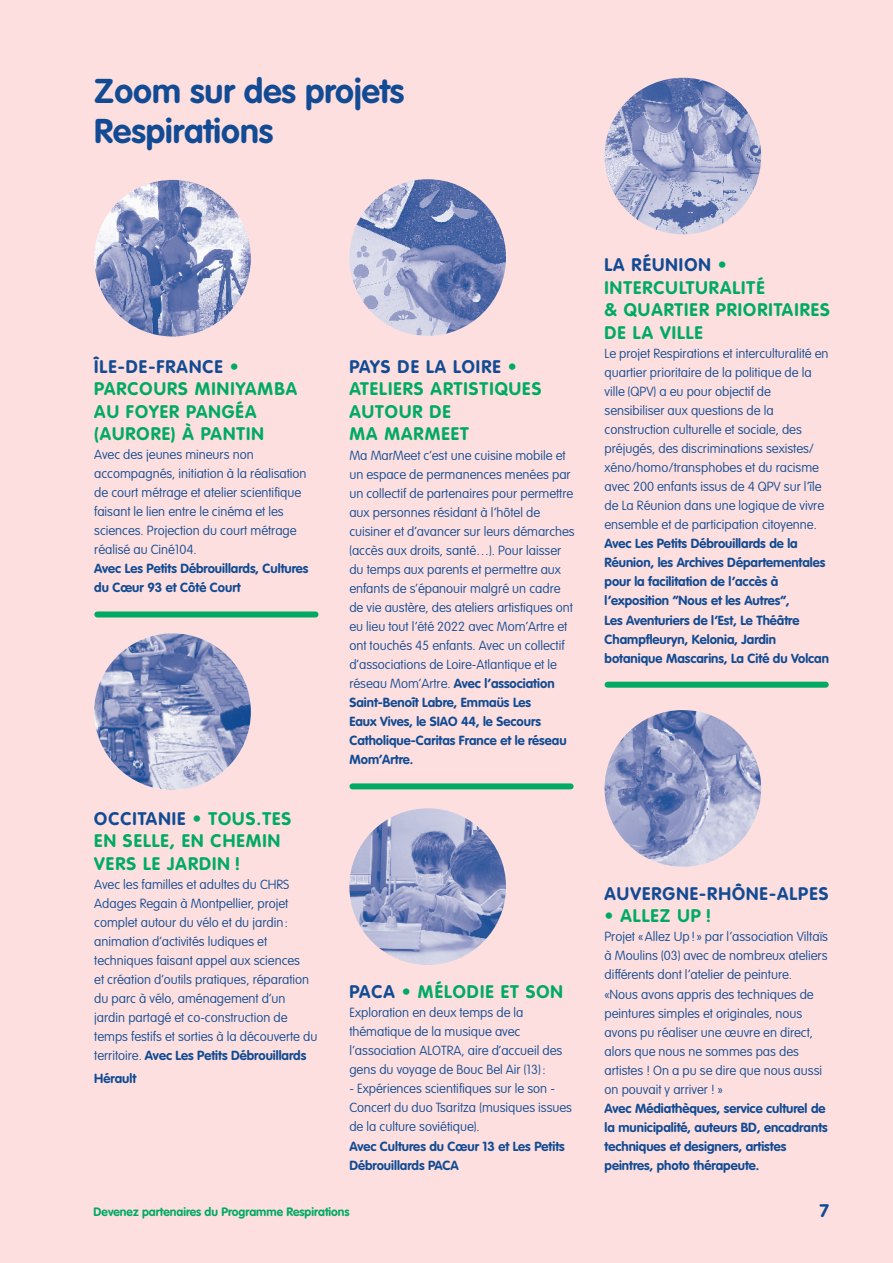
<style>
.page{position:relative;width:893px;height:1263px;background:#fcdfde}
.page>*{position:absolute;margin:0;border:0;box-sizing:border-box;transform-origin:0 0}
.t1{font:700 33.9px/40.2px "VAG Rounded LT Pro";color:#124b94}
.interitre{font:700 18px/22.5px "VAG Rounded LT Pro";letter-spacing:.06em;color:#00aa65}
.interitre-2{font:700 18px "VAG Rounded LT Pro";letter-spacing:.06em;color:#124b94}
.texte_courant{font:100 13.05px/19px "VAG Rounded LT Pro";color:#124b94}
.texte_courant-2{font:700 13.05px/19px "VAG Rounded LT Pro";color:#124b94}
.t2{font:700 12px "VAG Rounded LT Pro";color:#00aa65}
.s1{color:#124b94}
.s2{font-weight:700}
</style>
<div class="page">
<img style="left:94px;top:180px;width:157px;height:156px;border-radius:78px">
<div style="left:97px;top:611px;width:219px;height:6px;background:#00aa65"></div>
<img style="left:94px;top:633px;width:157px;height:157px;border-radius:78px">
<img style="left:349px;top:179px;width:157px;height:157px;border-radius:78px">
<div style="left:352px;top:783px;width:219px;height:6px;background:#00aa65"></div>
<img style="left:349px;top:808px;width:157px;height:157px;border-radius:78px">
<img style="left:604px;top:78px;width:157px;height:156px;border-radius:78px">
<div style="left:607px;top:682px;width:219px;height:6px;background:#00aa65"></div>
<img style="left:604px;top:710px;width:157px;height:157px;border-radius:78px">
<p class="t1" style="left:94px;top:71px;width:312px">Zoom sur des projets<br>Respirations</p>
<p class="interitre" style="left:94px;top:355px;width:204px"><span class="s1">ÎLE-DE-FRANCE</span> •<br>PARCOURS MINIYAMBA<br>AU FOYER PANGÉA (AURORE) À PANTIN</p>
<p class="texte_courant" style="left:94px;top:445px;width:214px">Avec des jeunes mineurs non accompagnés, initiation à la réalisation de court métrage et atelier scientifique faisant le lien entre le cinéma et les sciences. Projection du court métrage réalisé au Ciné104.</p>
<p class="texte_courant-2" style="left:94px;top:559px;width:216px">Avec Les Petits Débrouillards, Cultures du Cœur 93 et Côté Court</p>
<p class="interitre" style="left:94px;top:807px;width:198px"><span class="s1">OCCITANIE</span> • TOUS.TES<br>EN SELLE, EN CHEMIN<br>VERS LE JARDIN !</p>
<p class="texte_courant" style="left:94px;top:875px;width:225px">Avec les familles et adultes du CHRS Adages Regain à Montpellier, projet complet autour du vélo et du jardin: animation d’activités ludiques et techniques faisant appel aux sciences<br>et création d’outils pratiques, réparation du parc à vélo, aménagement d’un jardin partagé et co-construction de temps festifs et sorties à la découverte du territoire. <span class="s2">Avec Les Petits Débrouillards</span></p>
<p class="texte_courant-2" style="left:94px;top:1068px;width:44px">Hérault</p>
<p class="interitre" style="left:349px;top:356px;width:193px"><span class="s1">PAYS DE LA LOIRE</span> •<br>ATELIERS ARTISTIQUES<br>AUTOUR DE<br>MA MARMEET</p>
<p class="texte_courant" style="left:349px;top:446px;width:227px">Ma MarMeet c’est une cuisine mobile et un espace de permanences menées par un collectif de partenaires pour permettre aux personnes résidant à l’hôtel de cuisiner et d’avancer sur leurs démarches (accès aux droits, santé…). Pour laisser du temps aux parents et permettre aux enfants de s’épanouir malgré un cadre de vie austère, des ateliers artistiques ont eu lieu tout l’été 2022 avec Mom’Artre et ont touchés 45 enfants. Avec un collectif d’associations de Loire-Atlantique et le réseau Mom’Artre. <span class="s2">Avec l’association Saint-Benoît Labre, Emmaüs Les<br>Eaux Vives, le SIAO 44, le Secours Catholique-Caritas France et le réseau Mom’Artre.</span></p>
<p class="interitre" style="left:604px;top:254px;width:227px"><span class="s1">LA RÉUNION</span> •<br>INTERCULTURALITÉ<br>&amp; QUARTIER PRIORITAIRES<br>DE LA VILLE</p>
<p class="texte_courant" style="left:604px;top:344px;width:225px">Le projet Respirations et interculturalité en</p>
<p class="texte_courant" style="left:604px;top:363px;width:209px">quartier prioritaire de la politique de la ville (QPV) a eu pour objectif de</p>
<p class="texte_courant" style="left:604px;top:401px;width:199px">sensibiliser aux questions de la construction culturelle et sociale, des</p>
<p class="texte_courant" style="left:604px;top:439px;width:221px">préjugés, des discriminations sexistes/ xéno/homo/transphobes et du racisme avec 200 enfants issus de 4 QPV sur l’île de La Réunion dans une logique de vivre</p>
<p class="texte_courant" style="left:604px;top:516px;width:214px">ensemble et de participation citoyenne.</p>
<p class="texte_courant-2" style="left:604px;top:534px;width:226px">Avec Les Petits Débrouillards de la Réunion, les Archives Départementales pour la facilitation de l’accès à l’exposition “Nous et les Autres”,<br>Les Aventuriers de l’Est, Le Théâtre Champfleuryn, Kelonia, Jardin botanique Mascarins, La Cité du Volcan</p>
<p class="interitre" style="left:349px;top:981px;width:215px"><span class="s1">PACA</span> • MÉLODIE ET SON</p>
<p class="texte_courant" style="left:349px;top:1003px;width:214px">Exploration en deux temps de la thématique de la musique avec l’association ALOTRA, aire d’accueil des gens du voyage de Bouc Bel Air (13) :</p>
<p class="texte_courant" style="left:349px;top:1080px;width:224px">- Expériences scientifiques sur le son -<br>Concert du duo Tsaritza (musiques issues de la culture soviétique).</p>
<p class="texte_courant-2" style="left:349px;top:1136px;width:217px">Avec Cultures du Cœur 13 et Les Petits<br>Débrouillards PACA</p>
<p class="interitre-2" style="left:604px;top:882px;width:225px">AUVERGNE-RHÔNE-ALPES</p>
<p class="interitre" style="left:604px;top:905px;width:108px">• ALLEZ UP !</p>
<p class="texte_courant" style="left:604px;top:928px;width:225px;text-align:justify">Projet «Allez Up!» par l’association Viltaïs à Moulins (03) avec de nombreux ateliers différents dont l’atelier de peinture.</p>
<p class="texte_courant" style="left:604px;top:985px;width:219px">«Nous avons appris des techniques de peintures simples et originales, nous avons pu réaliser une œuvre en direct, alors que nous ne sommes pas des artistes ! On a pu se dire que nous aussi on pouvait y arriver ! »</p>
<p class="texte_courant-2" style="left:604px;top:1099px;width:225px">Avec Médiathèques, service culturel de la municipalité, auteurs BD, encadrants techniques et designers, artistes peintres, photo thérapeute.</p>
<p class="t2" style="left:94px;top:1204px;width:258px">Devenez partenaires du Programme Respirations</p>
<h2 class="interitre-2" style="left:819px;top:1199px;width:11px">7</h2>
</div>
